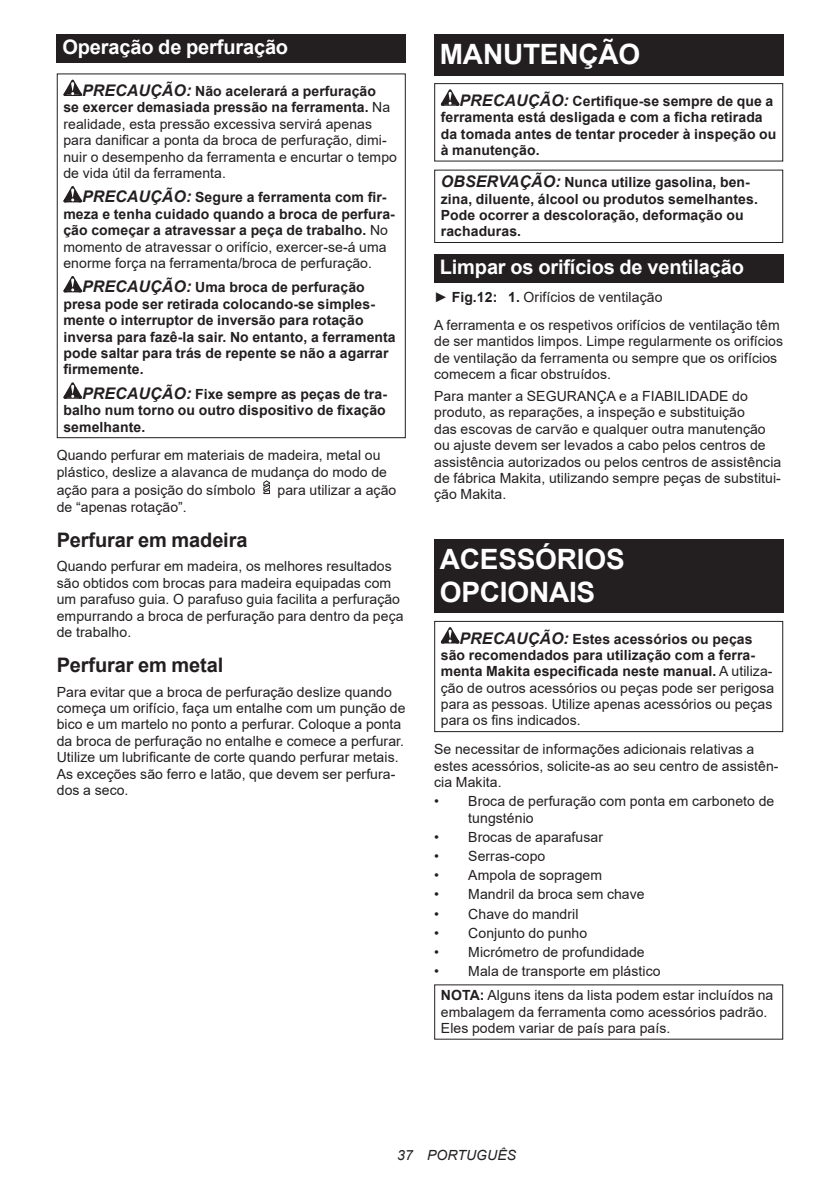
<style>
.page{position:relative;width:840px;height:1191px;background:#fff}
.page>*{position:absolute;margin:0;border:0;box-sizing:border-box;transform-origin:0 0}
.t1{font:700 28px/32.8px "Arial";letter-spacing:-.01em;color:#fff}
.t2{font:700 20px "Arial";letter-spacing:-.01em;color:#fff}
.t3{font:700 20px "Arial";letter-spacing:-.01em;color:#231f20}
.t4{font:14px/16.4px "Arial";letter-spacing:.005em;color:#231f20}
.t5{font:700 14px/16.4px "Arial";letter-spacing:.005em;color:#231f20}
.t6{font:italic 14px "Arial";letter-spacing:.005em;color:#231f20}
.s1{font-weight:700;font-style:italic;font-size:16px}
.s2{font-weight:700}
.s3{font-style:italic;font-size:16px}
.s4{font-weight:400}
</style>
<div class="page">
<div style="left:57px;top:34px;width:348px;height:29px;background:#231f20"></div>
<svg style="left:63px;top:80px;width:19px;height:16px"></svg>
<svg style="left:63px;top:186px;width:19px;height:16px"></svg>
<svg style="left:63px;top:276px;width:19px;height:16px"></svg>
<svg style="left:63px;top:382px;width:19px;height:17px"></svg>
<div style="left:57px;top:73px;width:348px;height:365px;border:1px solid #231f20"></div>
<svg style="left:263px;top:480px;width:7px;height:14px"></svg>
<div style="left:434px;top:34px;width:348px;height:41px;background:#231f20"></div>
<svg style="left:440px;top:89px;width:19px;height:17px"></svg>
<div style="left:434px;top:83px;width:348px;height:79px;border:1px solid #231f20"></div>
<div style="left:434px;top:170px;width:348px;height:73px;border:1px solid #231f20"></div>
<div style="left:434px;top:254px;width:348px;height:29px;background:#231f20"></div>
<div style="left:434px;top:539px;width:348px;height:74px;background:#231f20"></div>
<svg style="left:440px;top:627px;width:19px;height:16px"></svg>
<div style="left:434px;top:621px;width:348px;height:111px;border:1px solid #231f20"></div>
<h2 class="t2" style="left:62px;top:33px;width:227px">Operação de perfuração</h2>
<p class="t4" style="left:63px;top:83px;width:335px;text-indent:19px"><span class="s1">PRECAUÇÃO:</span> <span class="s2">Não acelerará a perfuração<br>se exercer demasiada pressão na ferramenta.</span> Na realidade, esta pressão excessiva servirá apenas para danificar a ponta da broca de perfuração, dimi&shy;nuir o desempenho da ferramenta e encurtar o tempo de vida útil da ferramenta.</p>
<p class="t5" style="left:63px;top:189px;width:333px;text-indent:19px"><span class="s3">PRECAUÇÃO:</span> Segure a ferramenta com fir&shy;meza e tenha cuidado quando a broca de perfura&shy;ção começar a atravessar a peça de trabalho. <span class="s4">No momento de atravessar o orifício, exercer-se-á uma enorme força na ferramenta/broca de perfuração.</span></p>
<p class="t5" style="left:63px;top:279px;width:333px;text-indent:19px"><span class="s3">PRECAUÇÃO:</span> Uma broca de perfuração presa pode ser retirada colocando-se simples&shy;mente o interruptor de inversão para rotação inversa para fazê-la sair. No entanto, a ferramenta pode saltar para trás de repente se não a agarrar firmemente.</p>
<p class="t5" style="left:63px;top:386px;width:325px;text-align:justify;text-indent:19px"><span class="s3">PRECAUÇÃO:</span> Fixe sempre as peças de tra&shy;balho num torno ou outro dispositivo de fixação semelhante.</p>
<p class="t4" style="left:57px;top:447px;width:331px">Quando perfurar em materiais de madeira, metal ou plástico, deslize a alavanca de mudança do modo de</p>
<p class="t4" style="left:57px;top:482px;width:200px">ação para a posição do símbolo</p>
<p class="t4" style="left:277px;top:482px;width:120px">para utilizar a ação</p>
<p class="t4" style="left:57px;top:498px;width:131px">de “apenas rotação”.</p>
<h2 class="t3" style="left:57px;top:525px;width:192px">Perfurar em madeira</h2>
<p class="t4" style="left:57px;top:558px;width:348px">Quando perfurar em madeira, os melhores resultados são obtidos com brocas para madeira equipadas com um parafuso guia. O parafuso guia facilita a perfuração empurrando a broca de perfuração para dentro da peça de trabalho.</p>
<h2 class="t3" style="left:57px;top:650px;width:168px">Perfurar em metal</h2>
<p class="t4" style="left:57px;top:683px;width:350px">Para evitar que a broca de perfuração deslize quando começa um orifício, faça um entalhe com um punção de bico e um martelo no ponto a perfurar. Coloque a ponta da broca de perfuração no entalhe e comece a perfurar.<br>Utilize um lubrificante de corte quando perfurar metais.<br>As exceções são ferro e latão, que devem ser perfura&shy;dos a seco.</p>
<h1 class="t1" style="left:439px;top:38px;width:202px">MANUTENÇÃO</h1>
<p class="t5" style="left:440px;top:93px;width:337px;text-indent:19px"><span class="s3">PRECAUÇÃO:</span> Certifique-se sempre de que a ferramenta está desligada e com a ficha retirada da tomada antes de tentar proceder à inspeção ou à manutenção.</p>
<p class="t5" style="left:440px;top:174px;width:318px"><span class="s3">OBSERVAÇÃO:</span> Nunca utilize gasolina, ben&shy;zina, diluente, álcool ou produtos semelhantes.<br>Pode ocorrer a descoloração, deformação ou rachaduras.</p>
<h2 class="t2" style="left:439px;top:253px;width:305px">Limpar os orifícios de ventilação</h2>
<p class="t4" style="left:434px;top:283px;width:347px;line-height:27.8px">► <span class="s2">Fig.12: 1.</span> Orifícios de ventilação<br>A ferramenta e os respetivos orifícios de ventilação têm</p>
<p class="t4" style="left:434px;top:333px;width:350px">de ser mantidos limpos. Limpe regularmente os orifícios de ventilação da ferramenta ou sempre que os orifícios comecem a ficar obstruídos.</p>
<p class="t4" style="left:434px;top:388px;width:348px">Para manter a SEGURANÇA e a FIABILIDADE do produto, as reparações, a inspeção e substituição<br>das escovas de carvão e qualquer outra manutenção ou ajuste devem ser levados a cabo pelos centros de assistência autorizados ou pelos centros de assistência de fábrica Makita, utilizando sempre peças de substitui&shy;ção Makita.</p>
<h1 class="t1" style="left:439px;top:543px;width:186px">ACESSÓRIOS<br>OPCIONAIS</h1>
<p class="t4" style="left:440px;top:630px;width:335px;text-indent:19px"><span class="s1">PRECAUÇÃO:</span> <span class="s2">Estes acessórios ou peças são recomendados para utilização com a ferra&shy;menta Makita especificada neste manual.</span> A utiliza&shy;ção de outros acessórios ou peças pode ser perigosa para as pessoas. Utilize apenas acessórios ou peças para os fins indicados.</p>
<p class="t4" style="left:434px;top:741px;width:345px">Se necessitar de informações adicionais relativas a estes acessórios, solicite-as ao seu centro de assistên&shy;cia Makita.</p>
<p class="t4" style="left:468px;top:793px;width:307px;text-indent:-34px">• Broca de perfuração com ponta em carboneto de tungsténio</p>
<p class="t4" style="left:434px;top:828px;width:170px">• Brocas de aparafusar</p>
<p class="t4" style="left:434px;top:847px;width:113px">• Serras-copo</p>
<p class="t4" style="left:434px;top:867px;width:169px">• Ampola de sopragem</p>
<p class="t4" style="left:434px;top:886px;width:212px">• Mandril da broca sem chave</p>
<p class="t4" style="left:434px;top:905px;width:146px">• Chave do mandril</p>
<p class="t4" style="left:434px;top:924px;width:154px">• Conjunto do punho</p>
<p class="t4" style="left:434px;top:943px;width:212px">• Micrómetro de profundidade</p>
<p class="t4" style="left:440px;top:959px;width:334px;line-height:23.8px;text-indent:-7px">• Mala de transporte em plástico<br><span class="s2">NOTA:</span> Alguns itens da lista podem estar incluídos na</p>
<p class="t4" style="left:440px;top:1003px;width:328px">embalagem da ferramenta como acessórios padrão.<br>Eles podem variar de país para país.</p>
<p class="t6" style="left:397px;top:1146px;width:120px">37 PORTUGUÊS</p>
</div>
